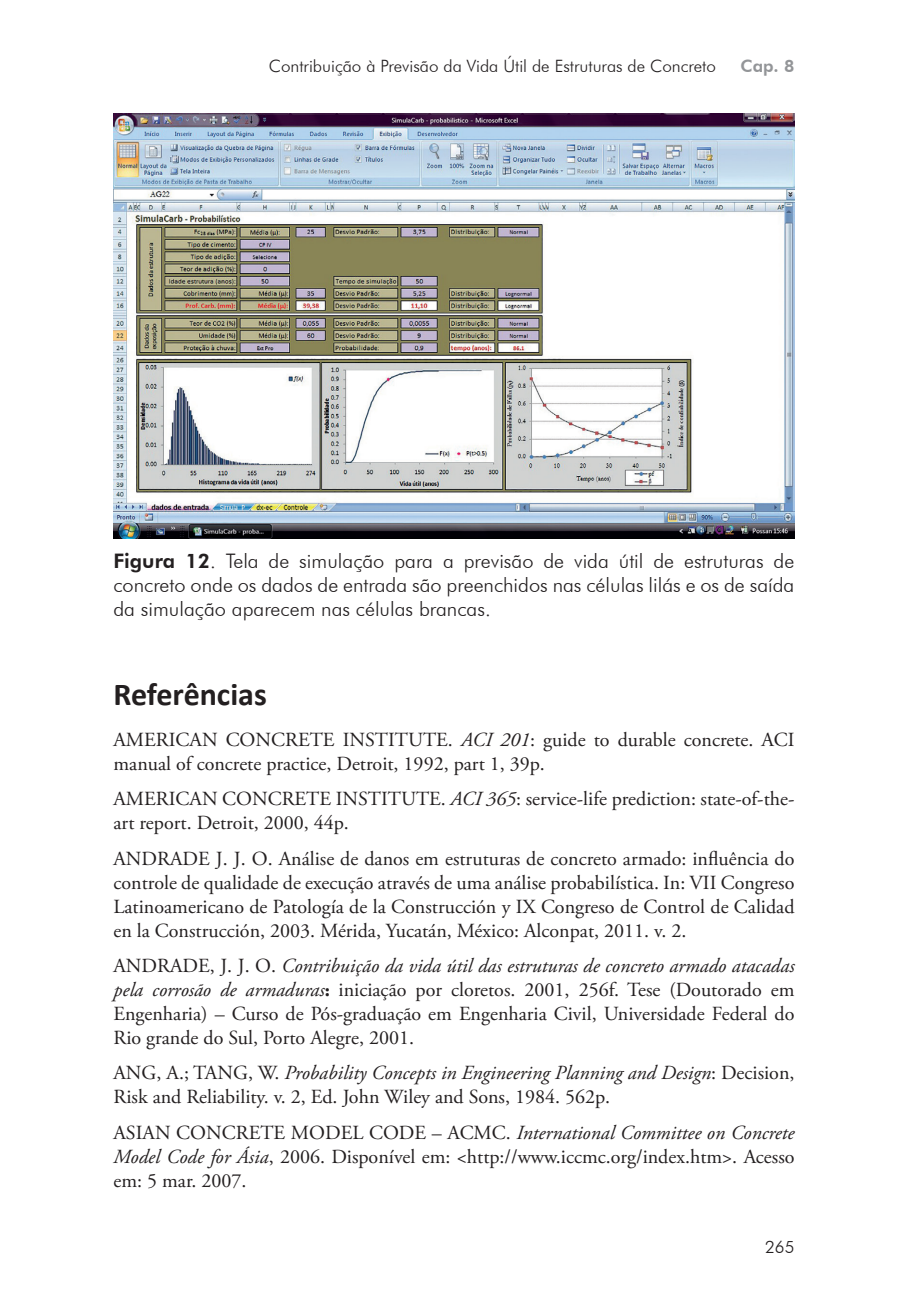
<style>
.page{position:relative;width:908px;height:1304px;background:#fff}
.page>*{position:absolute;margin:0;border:0;box-sizing:border-box;transform-origin:0 0}
.t1{font:700 32px "Calibri";color:#231f20}
.t2{font:20px/24px "Adobe Garamond Pro";color:#231f20}
.t3{font:300 20px/24px "Futura BT";color:#231f20;text-align:justify}
.t4{font:300 17px "Futura BT";color:#231f20}
.t5{font:800 17px "Futura BT";color:#939598}
.s1{font-weight:800}
.s2{font-style:italic}
.s3{font-weight:700}
</style>
<div class="page">
<img style="left:113px;top:113px;width:681px;height:425px">
<p class="t4" style="left:269px;top:55px;width:448px">Contribuição à Previsão da Vida Útil de Estruturas de Concreto</p>
<p class="t5" style="left:740px;top:55px;width:55px">Cap. 8</p>
<p class="t3" style="left:113px;top:549px;width:682px"><span class="s1">Figura 12</span>. Tela de simulação para a previsão de vida útil de estruturas de concreto onde os dados de entrada são preenchidos nas células lilás e os de saída da simulação aparecem nas células brancas.</p>
<h1 class="t1" style="left:113px;top:672px;width:155px">Referências</h1>
<p class="t2" style="left:113px;top:728px;width:682px">AMERICAN CONCRETE INSTITUTE. <span class="s2">ACI 201</span>: guide to durable concrete. ACI manual of concrete practice, Detroit, 1992, part 1, 39p.</p>
<p class="t2" style="left:113px;top:788px;width:682px">AMERICAN CONCRETE INSTITUTE. <span class="s2">ACI 365</span>: service-life prediction: state-of-the&shy;art report. Detroit, 2000, 44p.</p>
<p class="t2" style="left:113px;top:847px;width:682px;text-align:justify">ANDRADE J. J. O. Análise de danos em estruturas de concreto armado: influência do controle de qualidade de execução através de uma análise probabilística. In: VII Congreso Latinoamericano de Patología de la Construcción y IX Congreso de Control de Calidad en la Construcción, 2003. Mérida, Yucatán, México: Alconpat, 2011. v. 2.</p>
<p class="t2" style="left:113px;top:954px;width:682px;text-align:justify">ANDRADE, J. J. O. <span class="s2">Contribuição da vida útil das estruturas de concreto armado atacadas pela corrosão de armaduras</span><span class="s3">:</span> iniciação por cloretos. 2001, 256f. Tese (Doutorado em Engenharia) – Curso de Pós-graduação em Engenharia Civil, Universidade Federal do Rio grande do Sul, Porto Alegre, 2001.</p>
<p class="t2" style="left:113px;top:1062px;width:682px">ANG, A.; TANG, W. <span class="s2">Probability Concepts in Engineering Planning and Design</span>: Decision,<br>Risk and Reliability. v. 2, Ed. John Wiley and Sons, 1984. 562p.</p>
<p class="t2" style="left:113px;top:1121px;width:682px;text-align:justify">ASIAN CONCRETE MODEL CODE – ACMC. <span class="s2">International Committee on Concrete Model Code for Ásia</span>, 2006. Disponível em: &lt;http://www.iccmc.org/index.htm&gt;. Acesso em: 5 mar. 2007.</p>
<p class="t4" style="left:764px;top:1237px;width:31px">265</p>
</div>
